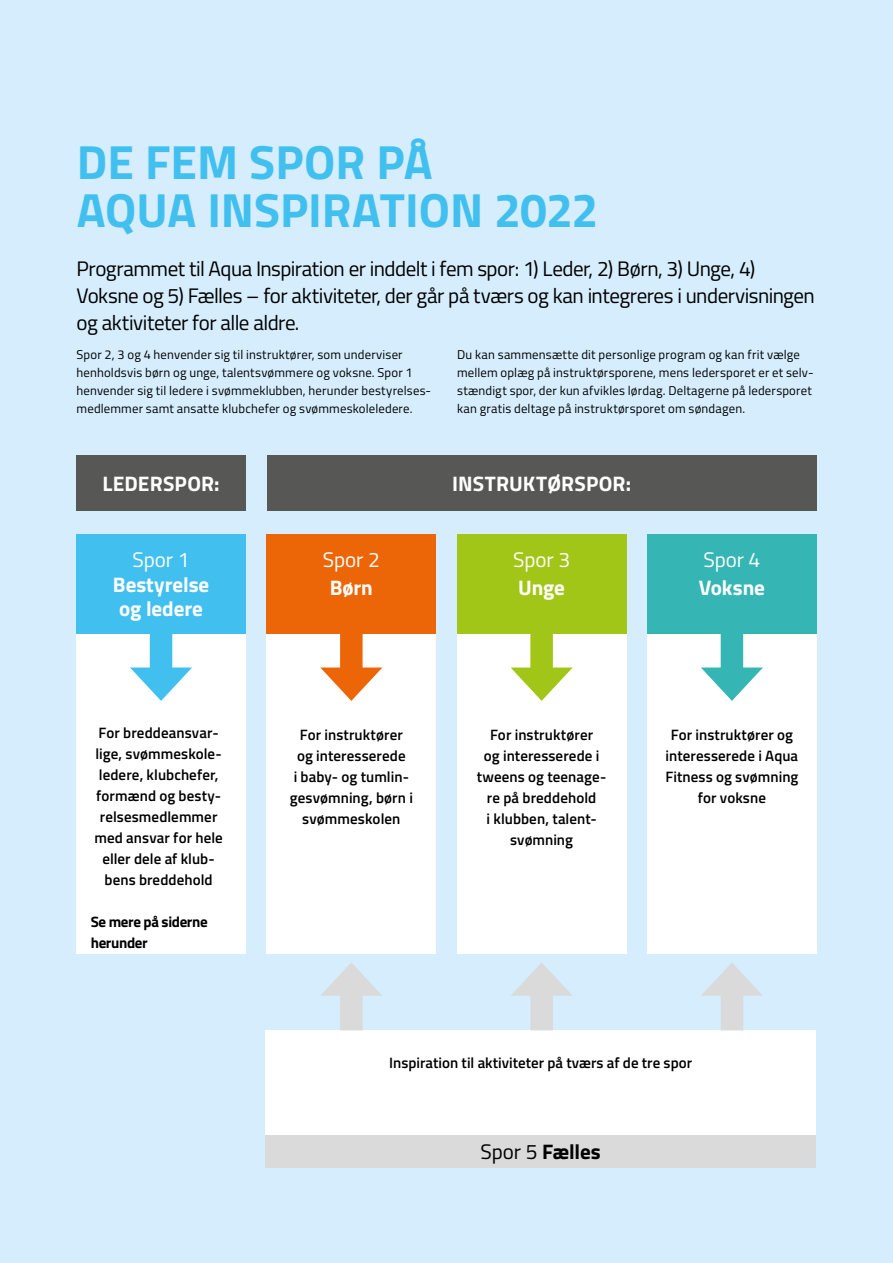
<style>
.page{position:relative;width:893px;height:1263px;background:#d5edfc}
.page>*{position:absolute;margin:0;border:0;box-sizing:border-box;transform-origin:0 0}
.t1{font:700 48px/48px "Titillium";color:#41c0f0}
.t2{font:21px/27px "Titillium";letter-spacing:-.025em;color:#000}
.t3{font:700 21px/24px "Titillium";color:#fff}
.t4{font:21px "Titillium";letter-spacing:-.005em;color:#fff}
.t5{font:700 21px "Titillium";letter-spacing:-.01em;color:#000}
.t6{font:600 15px/21px "Titillium";letter-spacing:.005em;color:#000;text-align:center}
.t7{font:700 15px/21px "Titillium";letter-spacing:-.025em;color:#000}
.t8{font:12.75px/18px "Titillium";letter-spacing:.01em;color:#000}
.s1{font-weight:400}
</style>
<div class="page">
<div style="left:77px;top:582px;width:169px;height:372px;background:#fff"></div>
<div style="left:267px;top:575px;width:169px;height:379px;background:#fff"></div>
<div style="left:647px;top:575px;width:169px;height:379px;background:#fff"></div>
<div style="left:265px;top:1030px;width:551px;height:106px;background:#fff"></div>
<div style="left:457px;top:575px;width:169px;height:379px;background:#fff"></div>
<div style="left:340px;top:633px;width:23px;height:47px;background:#ec6608"></div>
<svg style="left:320px;top:667px;width:62px;height:34px"></svg>
<div style="left:267px;top:534px;width:169px;height:99px;background:#ec6608"></div>
<div style="left:721px;top:633px;width:22px;height:47px;background:#35b6b4"></div>
<svg style="left:701px;top:667px;width:62px;height:34px"></svg>
<div style="left:340px;top:983px;width:23px;height:47px;background:#dadada"></div>
<svg style="left:321px;top:962px;width:61px;height:34px"></svg>
<div style="left:530px;top:983px;width:23px;height:47px;background:#dadada"></div>
<svg style="left:511px;top:962px;width:61px;height:34px"></svg>
<div style="left:721px;top:983px;width:22px;height:47px;background:#dadada"></div>
<svg style="left:701px;top:963px;width:62px;height:33px"></svg>
<div style="left:647px;top:534px;width:169px;height:99px;background:#35b6b4"></div>
<div style="left:265px;top:1135px;width:551px;height:33px;background:#dadada"></div>
<div style="left:530px;top:633px;width:23px;height:47px;background:#a2c617"></div>
<svg style="left:511px;top:667px;width:62px;height:34px"></svg>
<div style="left:457px;top:534px;width:169px;height:99px;background:#a2c617"></div>
<div style="left:77px;top:455px;width:169px;height:56px;background:#575756"></div>
<div style="left:267px;top:455px;width:549px;height:56px;background:#575756"></div>
<div style="left:150px;top:633px;width:22px;height:47px;background:#41c0f0"></div>
<svg style="left:130px;top:667px;width:62px;height:34px"></svg>
<div style="left:77px;top:534px;width:169px;height:99px;background:#41c0f0"></div>
<h1 class="t1" style="left:77px;top:136px;width:523px">DE FEM SPOR PÅ<br>AQUA INSPIRATION 2022</h1>
<h2 class="t2" style="left:77px;top:254px;width:740px">Programmet til Aqua Inspiration er inddelt i fem spor: 1) Leder, 2) Børn, 3) Unge, 4)<br>Voksne og 5) Fælles – for aktiviteter, der går på tværs og kan integreres i undervisningen og aktiviteter for alle aldre.</h2>
<p class="t8" style="left:77px;top:345px;width:356px">Spor 2, 3 og 4 henvender sig til instruktører, som underviser henholdsvis børn og unge, talentsvømmere og voksne. Spor 1 henvender sig til ledere i svømmeklubben, herunder bestyrelses&shy;medlemmer samt ansatte klubchefer og svømmeskoleledere.</p>
<p class="t8" style="left:457px;top:345px;width:358px">Du kan sammensætte dit personlige program og kan frit vælge mellem oplæg på instruktørsporene, mens ledersporet er et selv&shy;stændigt spor, der kun afvikles lørdag. Deltagerne på ledersporet kan gratis deltage på instruktørsporet om søndagen.</p>
<h2 class="t3" style="left:103px;top:470px;width:119px">LEDERSPOR:</h2>
<h2 class="t3" style="left:452px;top:470px;width:180px">INSTRUKTØRSPOR:</h2>
<h2 class="t4" style="left:133px;top:544px;width:58px">Spor 1</h2>
<h2 class="t3" style="left:113px;top:572px;width:98px">Bestyrelse og ledere</h2>
<h2 class="t4" style="left:323px;top:544px;width:58px">Spor 2</h2>
<h2 class="t3" style="left:330px;top:575px;width:45px">Børn</h2>
<h2 class="t4" style="left:513px;top:544px;width:58px">Spor 3</h2>
<h2 class="t3" style="left:518px;top:575px;width:48px">Unge</h2>
<h2 class="t4" style="left:703px;top:544px;width:58px">Spor 4</h2>
<h2 class="t3" style="left:699px;top:575px;width:68px">Voksne</h2>
<p class="t6" style="left:94px;top:722px;width:130px">For breddeansvar&shy;lige, svømmeskole&shy;ledere, klubchefer, formænd og besty&shy;relsesmedlemmer med ansvar for hele eller dele af klub&shy;bens breddehold</p>
<p class="t7" style="left:91px;top:910px;width:118px">Se mere på siderne herunder</p>
<p class="t6" style="left:290px;top:723px;width:125px">For instruktører<br>og interesserede<br>i baby- og tumlin&shy;gesvømning, børn i svømmeskolen</p>
<p class="t6" style="left:665px;top:723px;width:135px">For instruktører og interesserede i Aqua<br>Fitness og svømning for voksne</p>
<p class="t6" style="left:477px;top:723px;width:131px">For instruktører<br>og interesserede i tweens og teenage&shy;re på breddehold<br>i klubben, talent&shy;svømning</p>
<p class="t6" style="left:389px;top:1052px;width:304px">Inspiration til aktiviteter på tværs af de tre spor</p>
<h2 class="t5" style="left:481px;top:1136px;width:122px"><span class="s1">Spor 5</span> Fælles</h2>
</div>
